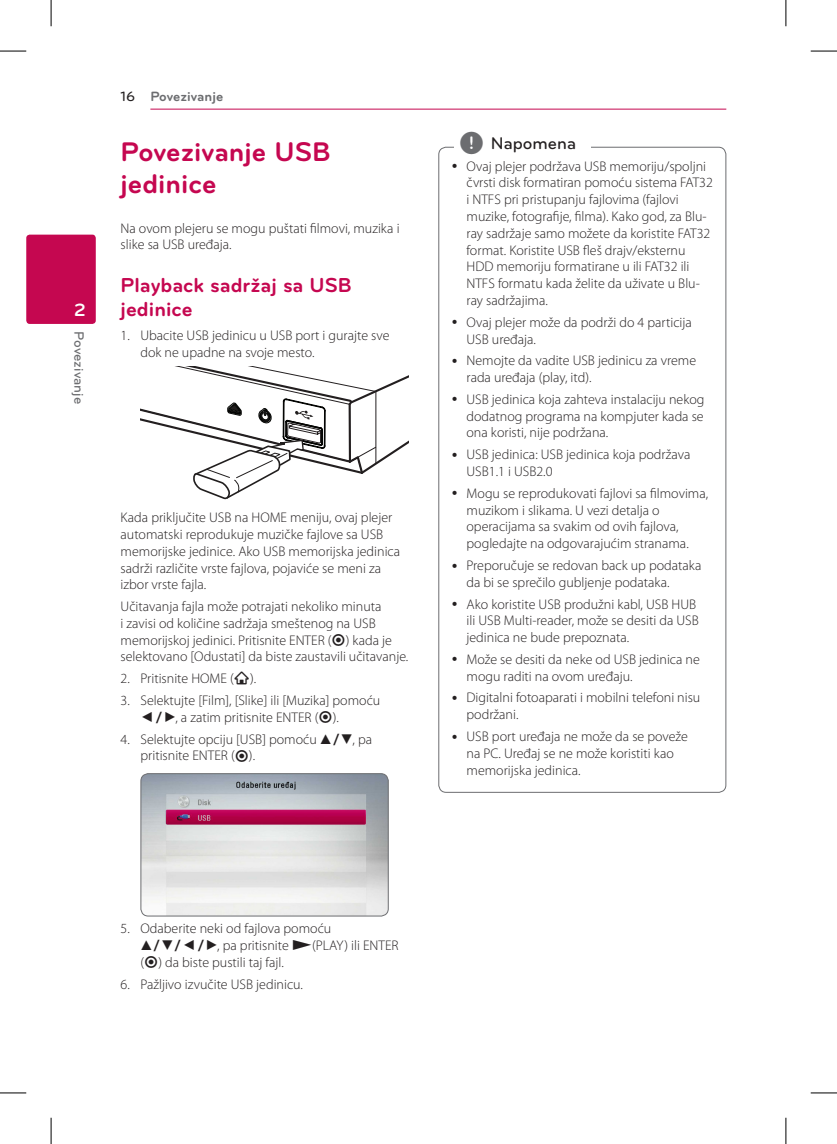
<style>
.page{position:relative;width:837px;height:1144px;background:#fff}
.page>*{position:absolute;margin:0;border:0;box-sizing:border-box;transform-origin:0 0}
.Title_1{font:700 28px/31.5px "Bryant LG";color:#c50750}
.Title_2{font:700 21px/24.5px "Bryant LG";color:#c50750}
.t1{font:700 18.38px "Bryant LG";color:#fff}
.t2{font:500 17.5px "Bryant LG";color:#231f20}
.Content_text_Light{font:300 14px/16.8px "Myriad Pro";color:#231f20}
.Content_text_Num{font:300 14px/16.8px "Myriad Pro";color:#231f20}
.t3{font:700 14px "Bryant LG";color:#6c6d70}
.t4{font:500 14px "Bryant LG";letter-spacing:-.005em;color:#6c6d70}
.s1{font-weight:500;color:#231f20}
.s2{font-family:"UPSYS Common";font-weight:400}
.s3{font-family:"UPSYS Font 2013 Basic";font-weight:400}
.s4{font-family:"UPSYS Common";font-weight:400;font-size:26.25px;color:#6c6d70}
</style>
<div class="page">
<hr style="left:150px;top:109px;width:576px;height:1px;background:#c50750">
<div style="left:26px;top:235px;width:70px;height:89px;background:#c50750;border-radius:3px"></div>
<svg style="left:140px;top:367px;width:268px;height:133px"></svg>
<img style="left:141px;top:774px;width:247px;height:142px">
<div style="left:140px;top:773px;width:248px;height:143px;border:1px solid #6c6d70;border-radius:7px"></div>
<svg style="left:0;top:51px;width:26px;height:1px"></svg>
<svg style="left:810px;top:51px;width:26px;height:1px"></svg>
<svg style="left:0;top:1092px;width:26px;height:1px"></svg>
<svg style="left:810px;top:1092px;width:26px;height:1px"></svg>
<svg style="left:51px;top:0;width:1px;height:26px"></svg>
<svg style="left:51px;top:1118px;width:1px;height:26px"></svg>
<svg style="left:785px;top:0;width:1px;height:26px"></svg>
<svg style="left:785px;top:1118px;width:1px;height:26px"></svg>
<h3 class="t1" style="left:74px;top:298px;width:13px">2</h3>
<p class="t4" style="left:88px;top:331px;width:74px;rotate:90deg">Povezivanje</p>
<p class="t3" style="left:121px;top:88px;width:104px"><span class="s1">16</span> Povezivanje</p>
<p class="Title_1" style="left:121px;top:136px;width:211px">Povezivanje USB jedinice</p>
<p class="Content_text_Light" style="left:121px;top:219px;width:280px">Na ovom plejeru se mogu puštati filmovi, muzika i slike sa USB uređaja.</p>
<p class="Title_2" style="left:121px;top:273px;width:232px">Playback sadržaj sa USB jedinice</p>
<p class="Content_text_Num" style="left:140px;top:327px;width:250px;text-indent:-20px">1. Ubacite USB jedinicu u USB port i gurajte sve dok ne upadne na svoje mesto.</p>
<p class="Content_text_Light" style="left:121px;top:509px;width:281px">Kada priključite USB na HOME meniju, ovaj plejer automatski reprodukuje muzičke fajlove sa USB memorijske jedinice. Ako USB memorijska jedinica sadrži različite vrste fajlova, pojaviće se meni za izbor vrste fajla.</p>
<p class="Content_text_Light" style="left:121px;top:598px;width:289px">Učitavanja fajla može potrajati nekoliko minuta<br>i zavisi od količine sadržaja smeštenog na USB memorijskoj jedinici. Pritisnite ENTER (<span class="s2">b</span>) kada je selektovano [Odustati] da biste zaustavili učitavanje.</p>
<p class="Content_text_Num" style="left:121px;top:670px;width:137px">2. Pritisnite HOME (<span class="s3">1</span>).</p>
<p class="Content_text_Num" style="left:140px;top:692px;width:241px;text-indent:-20px">3. Selektujte [Film], [Slike] ili [Muzika] pomoću <span class="s2">a/d</span>, a zatim pritisnite ENTER (<span class="s2">b</span>).</p>
<p class="Content_text_Num" style="left:140px;top:730px;width:233px;text-indent:-20px">4. Selektujte opciju [USB] pomoću <span class="s2">w/s</span>, pa pritisnite ENTER (<span class="s2">b</span>).</p>
<p class="t2" style="left:459px;top:133px;width:119px"><span class="s4">,</span> Napomena</p>
<p class="Content_text_Light" style="left:466px;top:157px;width:248px">Ovaj plejer podržava USB memoriju/spoljni čvrsti disk formatiran pomoću sistema FAT32 i NTFS pri pristupanju fajlovima (fajlovi muzike, fotografije, filma). Kako god, za Blu&shy;ray sadržaje samo možete da koristite FAT32 format. Koristite USB fleš drajv/eksternu HDD memoriju formatirane u ili FAT32 ili NTFS formatu kada želite da uživate u Blu&shy;ray sadržajima.</p>
<p class="Content_text_Light" style="left:466px;top:314px;width:227px">Ovaj plejer može da podrži do 4 particija<br>USB uređaja.</p>
<p class="Content_text_Light" style="left:466px;top:352px;width:231px">Nemojte da vadite USB jedinicu za vreme rada uređaja (play, itd).</p>
<p class="Content_text_Light" style="left:466px;top:391px;width:239px;text-align:justify">USB jedinica koja zahteva instalaciju nekog dodatnog programa na kompjuter kada se ona koristi, nije podržana.</p>
<p class="Content_text_Light" style="left:466px;top:446px;width:225px">USB jedinica: USB jedinica koja podržava<br>USB1.1 i USB2.0</p>
<p class="Content_text_Light" style="left:466px;top:485px;width:243px">Mogu se reprodukovati fajlovi sa filmovima, muzikom i slikama. U vezi detalja o operacijama sa svakim od ovih fajlova, pogledajte na odgovarajućim stranama.</p>
<p class="Content_text_Light" style="left:466px;top:557px;width:236px">Preporučuje se redovan back up podataka da bi se sprečilo gubljenje podataka.</p>
<p class="Content_text_Light" style="left:466px;top:595px;width:234px">Ako koristite USB produžni kabl, USB HUB ili USB Multi-reader, može se desiti da USB jedinica ne bude prepoznata.</p>
<p class="Content_text_Light" style="left:466px;top:651px;width:235px">Može se desiti da neke od USB jedinica ne mogu raditi na ovom uređaju.</p>
<p class="Content_text_Light" style="left:466px;top:689px;width:235px">Digitalni fotoaparati i mobilni telefoni nisu podržani.</p>
<p class="Content_text_Light" style="left:466px;top:728px;width:223px">USB port uređaja ne može da se poveže na PC. Uređaj se ne može koristiti kao memorijska jedinica.</p>
<p class="Content_text_Num" style="left:140px;top:920px;width:259px;text-indent:-20px">5. Odaberite neki od fajlova pomoću <span class="s2">w/s/a/d</span>, pa pritisnite <span class="s2">z</span>(PLAY) ili ENTER (<span class="s2">b</span>) da biste pustili taj fajl.</p>
<p class="Content_text_Num" style="left:121px;top:975px;width:184px">6. Pažljivo izvučite USB jedinicu.</p>
</div>
